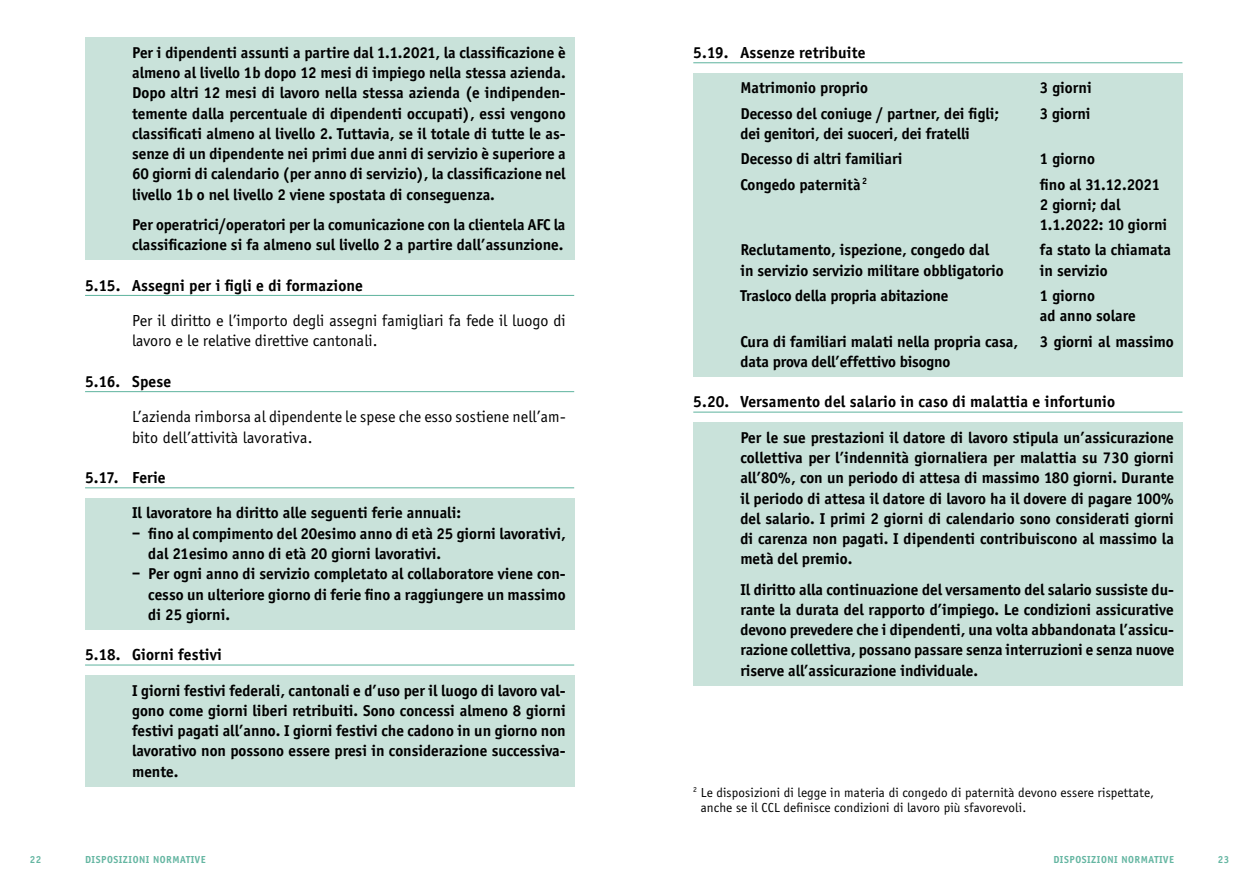
<style>
.page{position:relative;width:1259px;height:893px;background:#fff}
.page>*{position:absolute;margin:0;border:0;box-sizing:border-box;transform-origin:0 0}
.t1{font:16.5px/20.2px "Officina Sans";letter-spacing:.005em;color:#000}
.t2{font:700 16.5px "Officina Sans";letter-spacing:.01em;color:#000}
.t3{font:700 16.2px/20.2px "Officina Sans";color:#000;text-align:justify}
.t4{font:13.5px/15.1px "Officina Sans";letter-spacing:.01em;color:#000}
.t5{font:700 10.5px "Officina Sans";letter-spacing:.05em;color:#65b6a2}
</style>
<div class="page">
<div style="left:85px;top:38px;width:489px;height:172px;background:#c9e2da"></div>
<div style="left:85px;top:210px;width:489px;height:50px;background:#c9e2da"></div>
<hr style="left:85px;top:295px;width:489px;height:1px;background:#65b6a2">
<hr style="left:85px;top:391px;width:489px;height:1px;background:#65b6a2">
<hr style="left:85px;top:487px;width:489px;height:1px;background:#65b6a2">
<div style="left:85px;top:498px;width:489px;height:31px;background:#c9e2da"></div>
<div style="left:85px;top:527px;width:489px;height:42px;background:#c9e2da"></div>
<div style="left:85px;top:567px;width:489px;height:63px;background:#c9e2da"></div>
<hr style="left:85px;top:664px;width:489px;height:1px;background:#65b6a2">
<div style="left:85px;top:675px;width:489px;height:112px;background:#c9e2da"></div>
<hr style="left:693px;top:62px;width:489px;height:1px;background:#65b6a2">
<div style="left:693px;top:73px;width:489px;height:31px;background:#c9e2da"></div>
<div style="left:693px;top:98px;width:489px;height:31px;background:#c9e2da"></div>
<div style="left:693px;top:127px;width:489px;height:22px;background:#c9e2da"></div>
<div style="left:693px;top:144px;width:489px;height:30px;background:#c9e2da"></div>
<div style="left:693px;top:169px;width:489px;height:71px;background:#c9e2da"></div>
<div style="left:693px;top:235px;width:489px;height:51px;background:#c9e2da"></div>
<div style="left:693px;top:281px;width:489px;height:30px;background:#c9e2da"></div>
<div style="left:693px;top:309px;width:489px;height:22px;background:#c9e2da"></div>
<div style="left:693px;top:326px;width:489px;height:51px;background:#c9e2da"></div>
<hr style="left:693px;top:412px;width:489px;height:1px;background:#65b6a2">
<div style="left:693px;top:422px;width:489px;height:152px;background:#c9e2da"></div>
<div style="left:693px;top:574px;width:489px;height:112px;background:#c9e2da"></div>
<p class="t3" style="left:132px;top:42px;width:435px">Per i dipendenti assunti a partire dal 1.1.2021, la classificazione è almeno al livello 1b dopo 12 mesi di impiego nella stessa azienda.<br>Dopo altri 12 mesi di lavoro nella stessa azienda (e indipenden&shy;temente dalla percentuale di dipendenti occupati), essi vengono classificati almeno al livello 2. Tuttavia, se il totale di tutte le as&shy;senze di un dipendente nei primi due anni di servizio è superiore a 60 giorni di calendario (per anno di servizio), la classificazione nel livello 1b o nel livello 2 viene spostata di conseguenza.</p>
<p class="t3" style="left:132px;top:214px;width:435px">Per operatrici/operatori per la comunicazione con la clientela AFC la classificazione si fa almeno sul livello 2 a partire dall’assunzione.</p>
<p class="t2" style="left:85px;top:275px;width:279px">5.15. Assegni per i figli e di formazione</p>
<p class="t1" style="left:132px;top:311px;width:435px">Per il diritto e l’importo degli assegni famigliari fa fede il luogo di lavoro e le relative direttive cantonali.</p>
<p class="t2" style="left:85px;top:371px;width:88px">5.16. Spese</p>
<p class="t1" style="left:132px;top:407px;width:435px">L’azienda rimborsa al dipendente le spese che esso sostiene nell’am&shy;bito dell’attività lavorativa.</p>
<p class="t2" style="left:85px;top:468px;width:82px">5.17. Ferie</p>
<p class="t3" style="left:132px;top:503px;width:330px">Il lavoratore ha diritto alle seguenti ferie annuali:</p>
<p class="t3" style="left:148px;top:523px;width:419px;text-indent:-16px">– fino al compimento del 20esimo anno di età 25 giorni lavorativi, dal 21esimo anno di età 20 giorni lavorativi.</p>
<p class="t3" style="left:148px;top:564px;width:419px;text-indent:-16px">– Per ogni anno di servizio completato al collaboratore viene con&shy;cesso un ulteriore giorno di ferie fino a raggiungere un massimo di 25 giorni.</p>
<p class="t2" style="left:85px;top:645px;width:138px">5.18. Giorni festivi</p>
<p class="t3" style="left:132px;top:680px;width:435px">I giorni festivi federali, cantonali e d’uso per il luogo di lavoro val&shy;gono come giorni liberi retribuiti. Sono concessi almeno 8 giorni festivi pagati all’anno. I giorni festivi che cadono in un giorno non lavorativo non possono essere presi in considerazione successiva&shy;mente.</p>
<p class="t2" style="left:693px;top:43px;width:174px">5.19. Assenze retribuite</p>
<p class="t3" style="left:740px;top:78px;width:129px">Matrimonio proprio</p>
<p class="t3" style="left:1040px;top:78px;width:53px">3 giorni</p>
<p class="t3" style="left:740px;top:103px;width:260px">Decesso del coniuge / partner, dei figli;</p>
<p class="t3" style="left:1040px;top:103px;width:52px">3 giorni</p>
<p class="t3" style="left:740px;top:121px;width:231px;line-height:25.3px">dei genitori, dei suoceri, dei fratelli<br>Decesso di altri familiari</p>
<p class="t3" style="left:1040px;top:149px;width:56px">1 giorno</p>
<p class="t3" style="left:740px;top:174px;width:128px">Congedo paternità <sup>2</sup></p>
<p class="t3" style="left:1040px;top:174px;width:129px;text-align:left">fino al 31.12.2021<br>2 giorni; dal<br>1.1.2022: 10 giorni</p>
<p class="t3" style="left:740px;top:240px;width:250px">Reclutamento, ispezione, congedo dal</p>
<p class="t3" style="left:1040px;top:240px;width:133px">fa stato la chiamata</p>
<p class="t3" style="left:740px;top:260px;width:265px">in servizio servizio militare obbligatorio</p>
<p class="t3" style="left:1040px;top:260px;width:69px">in servizio</p>
<p class="t3" style="left:740px;top:285px;width:209px">Trasloco della propria abitazione</p>
<p class="t3" style="left:1040px;top:285px;width:97px">1 giorno<br>ad anno solare</p>
<p class="t3" style="left:740px;top:331px;width:279px">Cura di familiari malati nella propria casa,</p>
<p class="t3" style="left:1040px;top:331px;width:135px">3 giorni al massimo</p>
<p class="t3" style="left:740px;top:351px;width:211px">data prova dell’effettivo bisogno</p>
<p class="t2" style="left:693px;top:392px;width:423px">5.20. Versamento del salario in caso di malattia e infortunio</p>
<p class="t3" style="left:740px;top:427px;width:435px">Per le sue prestazioni il datore di lavoro stipula un’assicurazione collettiva per l’indennità giornaliera per malattia su 730 giorni all’80%, con un periodo di attesa di massimo 180 giorni. Durante il periodo di attesa il datore di lavoro ha il dovere di pagare 100% del salario. I primi 2 giorni di calendario sono considerati giorni di carenza non pagati. I dipendenti contribuiscono al massimo la metà del premio.</p>
<p class="t3" style="left:740px;top:579px;width:435px">Il diritto alla continuazione del versamento del salario sussiste du&shy;rante la durata del rapporto d’impiego. Le condizioni assicurative devono prevedere che i dipendenti, una volta abbandonata l’assicu&shy;razione collettiva, possano passare senza interruzioni e senza nuove riserve all’assicurazione individuale.</p>
<p class="t4" style="left:700px;top:785px;width:455px;text-indent:-7px"><sup>2</sup> Le disposizioni di legge in materia di congedo di paternità devono essere rispettate, anche se il CCL definisce condizioni di lavoro più sfavorevoli.</p>
<p class="t5" style="left:85px;top:853px;width:122px">DISPOSIZIONI NORMATIVE</p>
<p class="t5" style="left:1053px;top:853px;width:122px">DISPOSIZIONI NORMATIVE</p>
<p class="t5" style="left:30px;top:853px;width:13px">22</p>
<p class="t5" style="left:1217px;top:853px;width:13px">23</p>
</div>
